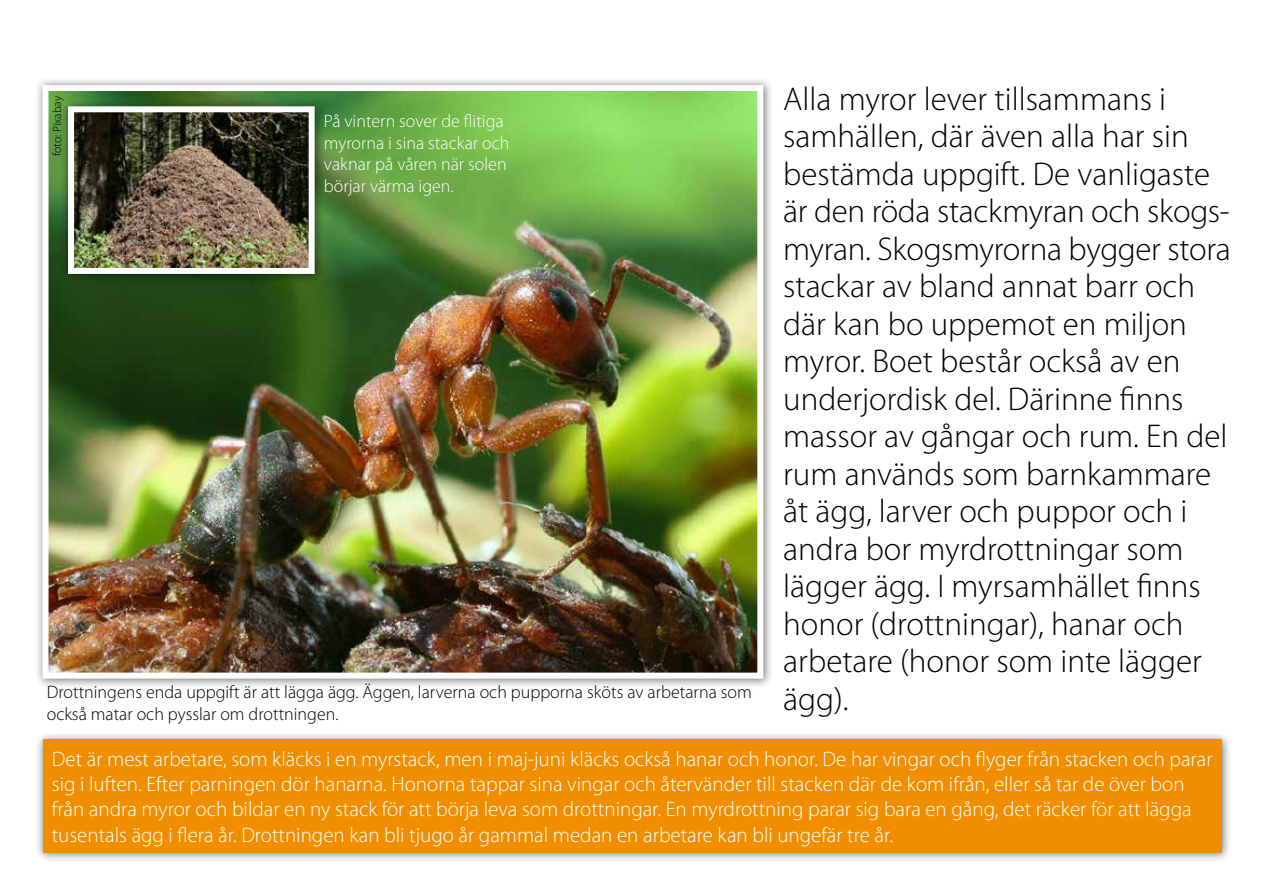
<style>
.page{position:relative;width:1263px;height:893px;background:#fff}
.page>*{position:absolute;margin:0;border:0;box-sizing:border-box;transform-origin:0 0}
.t1{font:300 33px/37.5px "Myriad Pro";color:#000}
.t2{font:300 21px/25.2px "Myriad Pro";color:#fff}
.t3{font:300 18px/21.6px "Myriad Pro";color:#000}
.t4{font:300 18px/21.6px "Myriad Pro";color:#fff}
.t5{font:300 12px "Myriad Pro";color:#000}
</style>
<div class="page">
<div style="left:35px;top:77px;width:738px;height:612px;background:#000;opacity:.55"></div>
<img style="left:50px;top:92px;width:706px;height:580px">
<div style="left:43px;top:85px;width:720px;height:594px;border:6px solid #fff"></div>
<div style="left:35px;top:731px;width:1196px;height:131px;background:#000;opacity:.55"></div>
<div style="left:43px;top:739px;width:1178px;height:113px;background:#f18e00"></div>
<div style="left:60px;top:98px;width:265px;height:186px;background:#000;opacity:.55"></div>
<img style="left:75px;top:113px;width:233px;height:154px">
<div style="left:68px;top:106px;width:247px;height:168px;border:6px solid #fff"></div>
<p class="t1" style="left:783px;top:80px;width:449px">Alla myror lever tillsammans i samhällen, där även alla har sin bestämda uppgift. De vanligaste är den röda stackmyran och skogs&shy;myran. Skogsmyrorna bygger stora stackar av bland annat barr och där kan bo uppemot en miljon myror. Boet består också av en underjordisk del. Därinne finns massor av gångar och rum. En del rum används som barnkammare åt ägg, larver och puppor och i andra bor myrdrottningar som lägger ägg. I myrsamhället finns honor (drottningar), hanar och arbetare (honor som inte lägger ägg).</p>
<p class="t2" style="left:52px;top:746px;width:1162px">Det är mest arbetare, som kläcks i en myrstack, men i maj-juni kläcks också hanar och honor. De har vingar och flyger från stacken och parar sig i luften. Efter parningen dör hanarna. Honorna tappar sina vingar och återvänder till stacken där de kom ifrån, eller så tar de över bon från andra myror och bildar en ny stack för att börja leva som drottningar. En myrdrottning parar sig bara en gång, det räcker för att lägga tusentals ägg i flera år. Drottningen kan bli tjugo år gammal medan en arbetare kan bli ungefär tre år.</p>
<p class="t5" style="left:50px;top:156px;width:62px;rotate:-90deg">foto: Pixabay</p>
<p class="t4" style="left:324px;top:110px;width:187px">På vintern sover de flitiga myrorna i sina stackar och vaknar på våren när solen börjar värma igen.</p>
<p class="t3" style="left:47px;top:681px;width:706px">Drottningens enda uppgift är att lägga ägg. Äggen, larverna och pupporna sköts av arbetarna som också matar och pysslar om drottningen.</p>
</div>
